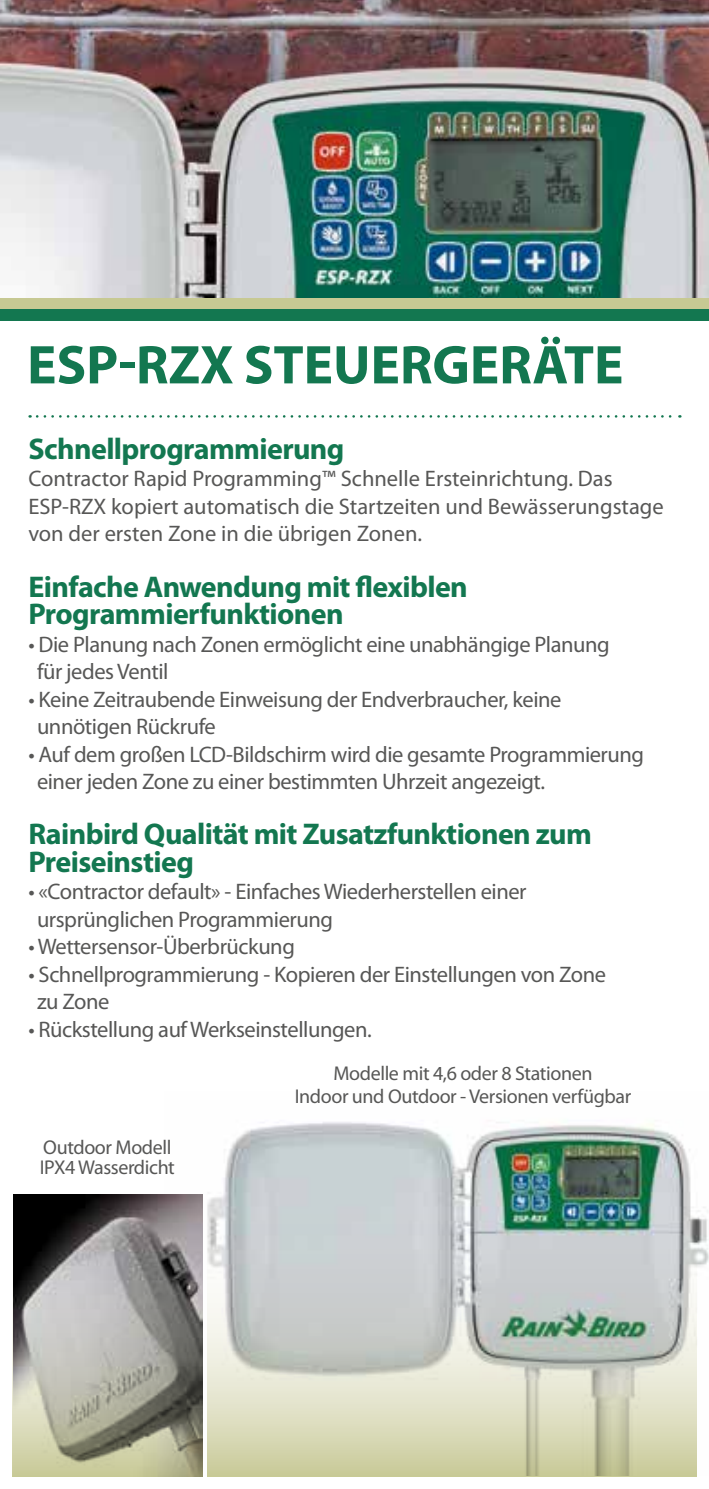
<style>
.page{position:relative;width:709px;height:1489px;background:#fff}
.page>*{position:absolute;margin:0;border:0;box-sizing:border-box;transform-origin:0 0}
.t1{font:700 55px "Myriad Pro";color:#137750}
.t2{font:700 30px/27.5px "Myriad Pro";letter-spacing:-.02em;color:#137750}
.t3{font:22.5px/27.5px "Myriad Pro";letter-spacing:-.02em;color:#575756}
.t4{font:22.5px/27.5px "Myriad Pro";color:#575756}
.t5{font:20px/22.5px "Myriad Pro";letter-spacing:-.02em;color:#575756;text-align:center}
</style>
<div class="page">
<div style="left:0;top:0;width:709px;height:321px;background:#137750"></div>
<div style="left:0;top:0;width:709px;height:308px;background:#c7c993"></div>
<svg style="left:37px;top:415px;width:643px;height:2px"></svg>
<img style="left:0;top:0;width:709px;height:298px">
<img style="left:202px;top:1122px;width:507px;height:353px">
<svg style="left:13px;top:1194px;width:189px;height:282px;background:#8e8d84"></svg>
<svg style="left:207px;top:1165px;width:489px;height:311px;background:#c3cabe"></svg>
<h1 class="t1" style="left:27px;top:329px;width:309px">ESP-RZX Steuer</h1>
<h1 class="t1" style="left:432px;top:329px;width:187px">geräte</h1>
<h2 class="t2" style="left:28px;top:434px;width:317px">Schnellprogrammierung</h2>
<p class="t4" style="left:28px;top:465px;width:637px">Contractor Rapid Programming™ Schnelle Ersteinrichtung. Das<br>ESP-RZX kopiert automatisch die Startzeiten und Bewässerungstage von der ersten Zone in die übrigen Zonen.</p>
<h2 class="t2" style="left:28px;top:571px;width:441px">Einfache Anwendung mit flexiblen<br>Programmierfunktionen</h2>
<p class="t3" style="left:37px;top:630px;width:574px;text-indent:-9px">• Die Planung nach Zonen ermöglicht eine unabhängige Planung für jedes Ventil</p>
<p class="t3" style="left:37px;top:685px;width:526px;text-indent:-9px">• Keine Zeitraubende Einweisung der Endverbraucher, keine unnötigen Rückrufe</p>
<p class="t3" style="left:37px;top:740px;width:608px;text-indent:-9px">• Auf dem großen LCD-Bildschirm wird die gesamte Programmierung einer jeden Zone zu einer bestimmten Uhrzeit angezeigt.</p>
<h2 class="t2" style="left:28px;top:819px;width:565px">Rainbird Qualität mit Zusatzfunktionen zum<br>Preiseinstieg</h2>
<p class="t3" style="left:37px;top:877px;width:491px;text-indent:-9px">• «Contractor default» - Einfaches Wiederherstellen einer ursprünglichen Programmierung</p>
<p class="t3" style="left:28px;top:932px;width:268px">• Wettersensor-Überbrückung</p>
<p class="t3" style="left:37px;top:960px;width:570px;text-indent:-9px">• Schnellprogrammierung - Kopieren der Einstellungen von Zone zu Zone</p>
<p class="t3" style="left:28px;top:1015px;width:345px">• Rückstellung auf Werkseinstellungen.</p>
<p class="t5" style="left:40px;top:1136px;width:137px;line-height:20px;text-align:left">Outdoor Modell<br>IPX4 Wasserdicht</p>
<p class="t5" style="left:295px;top:1061px;width:338px">Modelle mit 4,6 oder 8 Stationen<br>Indoor und Outdoor - Versionen verfügbar</p>
</div>
